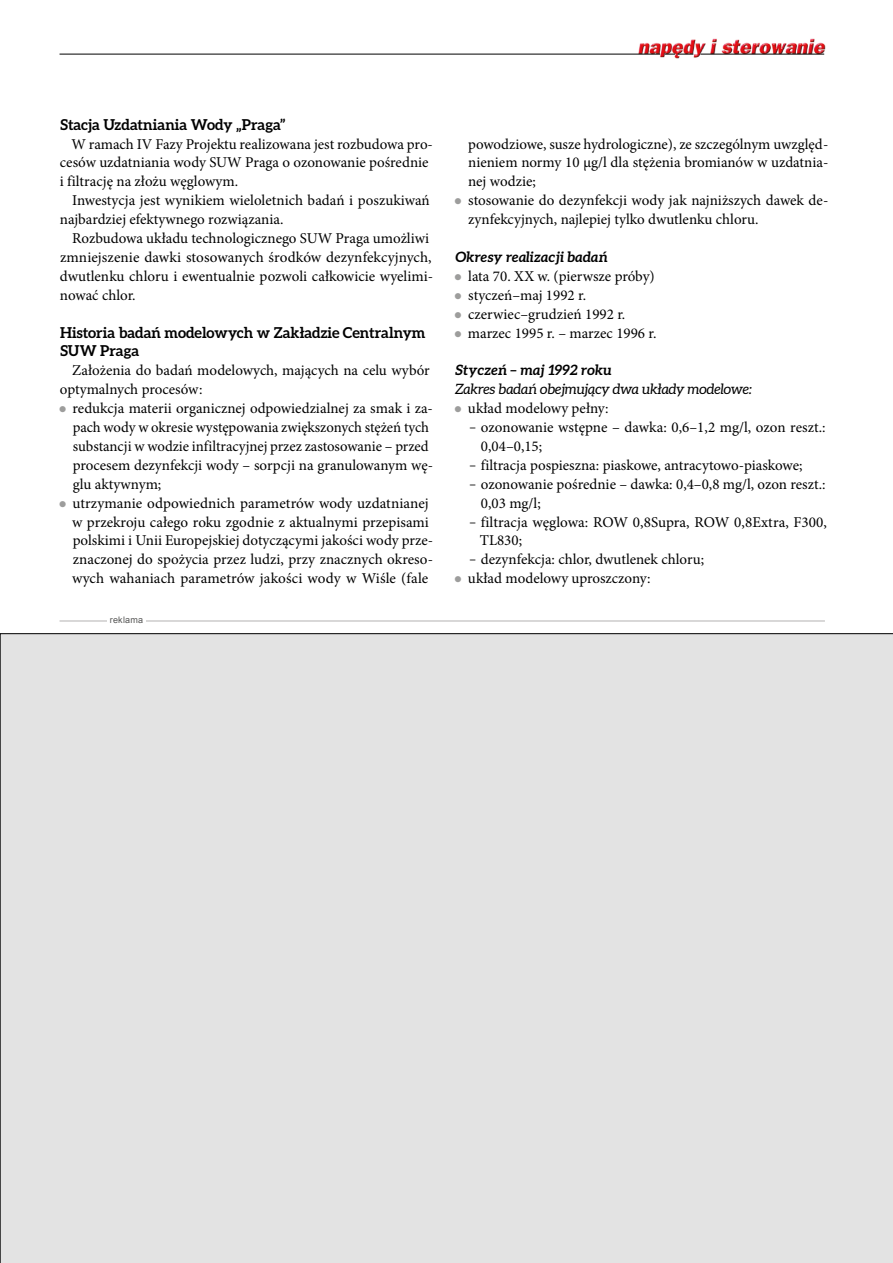
<style>
.page{position:relative;width:893px;height:1263px;background:#fff}
.page>*{position:absolute;margin:0;border:0;box-sizing:border-box;transform-origin:0 0}
.t1{font:15px/18.9px "Minion Pro";color:#000}
.t2{font:700 15px/18.9px "Aleo";color:#000}
.t3{font:italic 700 14.25px "Aleo";color:#000}
.t4{font:italic 14.25px "Aleo";letter-spacing:-.01em;color:#000}
.t5{font:9px "Arial";letter-spacing:.02em;color:#575756}
.s1{font-family:"Times New Roman";font-size:16.5px}
</style>
<div class="page">
<img style="left:636px;top:38px;width:190px;height:21px">
<hr style="left:60px;top:54px;width:600px;height:1px;background:#000">
<svg style="left:665px;top:54px;width:28px;height:1px"></svg>
<hr style="left:700px;top:54px;width:124px;height:1px;background:#000">
<hr style="left:60px;top:621px;width:765px;height:1px;background:#b3b2b2">
<div style="left:107px;top:616px;width:39px;height:10px;background:#fff"></div>
<div style="left:0;top:633px;width:893px;height:630px;background:#e3e3e3"></div>
<p class="t2" style="left:60px;top:114px;width:226px">Stacja Uzdatniania Wody „Praga”</p>
<p class="t1" style="left:60px;top:134px;width:375px;text-indent:11px">W ramach IV Fazy Projektu realizowana jest rozbudowa pro&shy;cesów uzdatniania wody SUW Praga o ozonowanie pośrednie i filtrację na złożu węglowym.</p>
<p class="t1" style="left:60px;top:191px;width:371px;text-indent:12px">Inwestycja jest wynikiem wieloletnich badań i poszukiwań najbardziej efektywnego rozwiązania.</p>
<p class="t1" style="left:60px;top:229px;width:375px;text-indent:12px">Rozbudowa układu technologicznego SUW Praga umożliwi zmniejszenie dawki stosowanych środków dezynfekcyjnych, dwutlenku chloru i ewentualnie pozwoli całkowicie wyelimi&shy;nować chlor.</p>
<p class="t2" style="left:60px;top:322px;width:367px">Historia badań modelowych w Zakładzie Centralnym<br>SUW Praga</p>
<p class="t1" style="left:60px;top:361px;width:371px;text-indent:12px">Założenia do badań modelowych, mających na celu wybór optymalnych procesów:</p>
<p class="t1" style="left:72px;top:399px;width:362px">redukcja materii organicznej odpowiedzialnej za smak i za&shy;pach wody w okresie występowania zwiększonych stężeń tych substancji w wodzie infiltracyjnej przez zastosowanie – przed procesem dezynfekcji wody – sorpcji na granulowanym wę&shy;glu aktywnym;<br>utrzymanie odpowiednich parametrów wody uzdatnianej w przekroju całego roku zgodnie z aktualnymi przepisami polskimi i Unii Europejskiej dotyczącymi jakości wody prze&shy;znaczonej do spożycia przez ludzi, przy znacznych okreso&shy;wych wahaniach parametrów jakości wody w Wiśle (fale</p>
<p class="t5" style="left:110px;top:614px;width:35px">reklama</p>
<p class="t1" style="left:468px;top:134px;width:362px">powodziowe, susze hydrologiczne), ze szczególnym uwzględ&shy;nieniem normy 10 μg/l dla stężenia bromianów w uzdatnia&shy;nej wodzie;<br>stosowanie do dezynfekcji wody jak najniższych dawek de&shy;zynfekcyjnych, najlepiej tylko dwutlenku chloru.</p>
<p class="t3" style="left:455px;top:249px;width:154px">Okresy realizacji badań</p>
<p class="t1" style="left:468px;top:267px;width:190px">lata 70. XX w. (pierwsze próby) styczeń–maj 1992 r. czerwiec–grudzień 1992 r. marzec 1995 r. – marzec 1996 r.</p>
<p class="t3" style="left:455px;top:362px;width:158px">Styczeń – maj 1992 roku</p>
<p class="t4" style="left:455px;top:381px;width:299px">Zakres badań obejmujący dwa układy modelowe:</p>
<p class="t1" style="left:468px;top:399px;width:142px">układ modelowy pełny:</p>
<p class="t1" style="left:481px;top:418px;width:346px;text-indent:-11px"><span class="s1">–</span> ozonowanie wstępne – dawka: 0,6–1,2 mg/l, ozon reszt.:<br>0,04–0,15;</p>
<p class="t1" style="left:470px;top:456px;width:334px"><span class="s1">–</span> filtracja pospieszna: piaskowe, antracytowo-piaskowe;</p>
<p class="t1" style="left:481px;top:475px;width:346px;text-indent:-11px"><span class="s1">–</span> ozonowanie pośrednie – dawka: 0,4–0,8 mg/l, ozon reszt.:<br>0,03 mg/l;</p>
<p class="t1" style="left:480px;top:512px;width:349px;text-indent:-10px"><span class="s1">–</span> filtracja węglowa: ROW 0,8Supra, ROW 0,8Extra, F300,<br>TL830;</p>
<p class="t1" style="left:468px;top:550px;width:238px"><span class="s1">–</span> dezynfekcja: chlor, dwutlenek chloru; układ modelowy uproszczony:</p>
</div>
